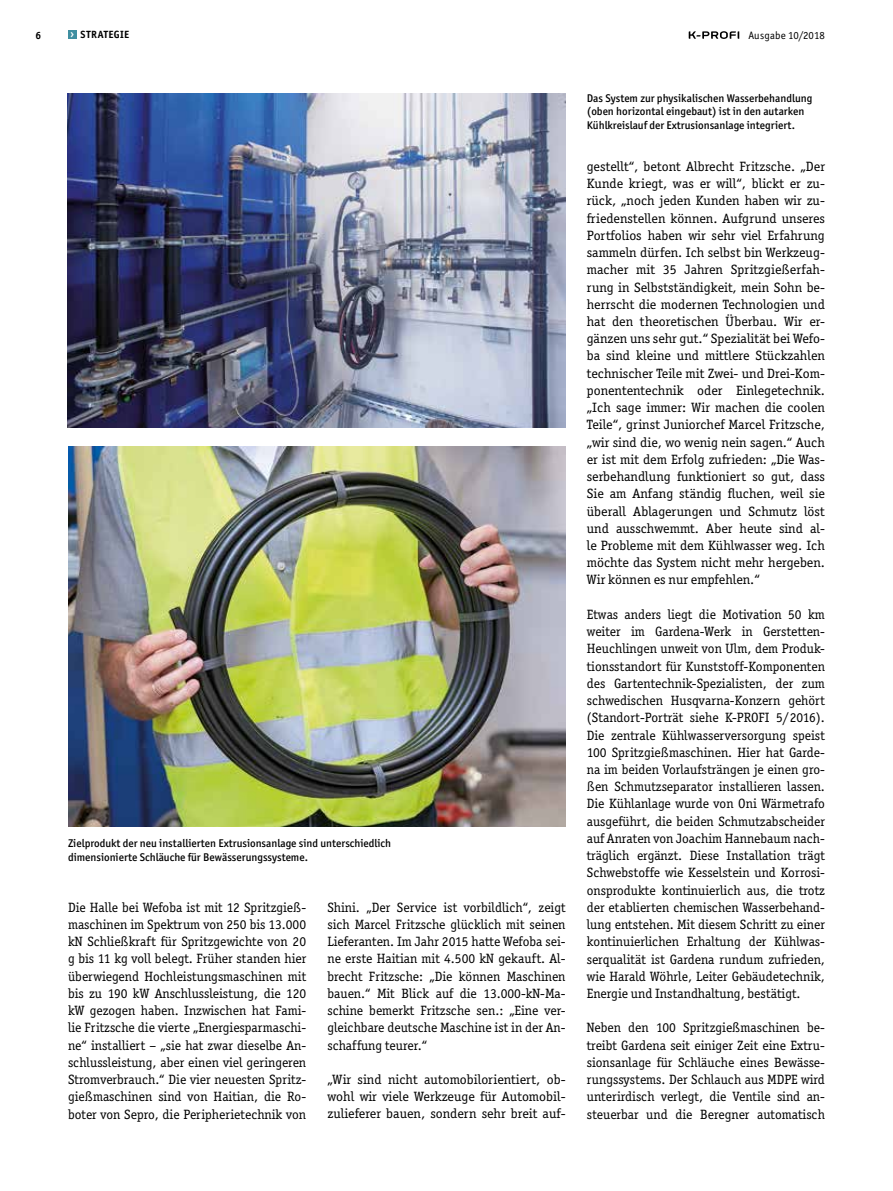
<style>
.page{position:relative;width:893px;height:1191px;background:#fff}
.page>*{position:absolute;margin:0;border:0;box-sizing:border-box;transform-origin:0 0}
.t1{font:13.5px/17.2px "Officina Ser ITC Std";color:#000;text-align:justify}
.t2{font:500 11.25px/13.5px "Officina Sans ITC Std";color:#000}
.t3{font:10.8px "Officina Sans ITC Std";letter-spacing:.015em;color:#000}
.t4{font:700 10.5px "Officina Sans ITC Std";letter-spacing:.045em;color:#000}
.t5{font:700 10.5px "Officina Ser ITC Std";color:#000}
.t6{font:700 10.5px "Officina Sans ITC Std";color:#fff}
</style>
<div class="page">
<svg style="left:689px;top:31px;width:50px;height:8px"></svg>
<div style="left:68px;top:31px;width:8px;height:8px;background:#3f8fa1"></div>
<img style="left:68px;top:94px;width:498px;height:333px">
<img style="left:68px;top:446px;width:498px;height:380px">
<p class="t5" style="left:35px;top:31px;width:7px">6</p>
<p class="t3" style="left:748px;top:31px;width:78px">Ausgabe 10/2018</p>
<p class="t4" style="left:81px;top:29px;width:50px">STRATEGIE</p>
<p class="t6" style="left:74px;top:42px;width:5px;rotate:-180deg">‹</p>
<p class="t2" style="left:68px;top:837px;width:325px">Zielprodukt der neu installierten Extrusionsanlage sind unterschiedlich dimensionierte Schläuche für Bewässerungssysteme.</p>
<p class="t1" style="left:68px;top:898px;width:240px">Die Halle bei Wefoba ist mit 12 Spritzgieß&shy;maschinen im Spektrum von 250 bis 13.000 kN Schließkraft für Spritzgewichte von 20 g bis 11 kg voll belegt. Früher standen hier überwiegend Hochleistungsmaschinen mit bis zu 190 kW Anschlussleistung, die 120 kW gezogen haben. Inzwischen hat Fami&shy;lie Fritzsche die vierte „Energiesparmaschi&shy;ne“ installiert – „sie hat zwar dieselbe An&shy;schlussleistung, aber einen viel geringeren Stromverbrauch.“ Die vier neuesten Spritz&shy;gießmaschinen sind von Haitian, die Ro&shy;boter von Sepro, die Peripherietechnik von</p>
<p class="t1" style="left:327px;top:899px;width:240px">Shini. „Der Service ist vorbildlich“, zeigt sich Marcel Fritzsche glücklich mit seinen Lieferanten. Im Jahr 2015 hatte Wefoba sei&shy;ne erste Haitian mit 4.500 kN gekauft. Al&shy;brecht Fritzsche: „Die können Maschinen bauen.“ Mit Blick auf die 13.000-kN-Ma&shy;schine bemerkt Fritzsche sen.: „Eine ver&shy;gleichbare deutsche Maschine ist in der An&shy;schaffung teurer.“</p>
<p class="t1" style="left:327px;top:1071px;width:240px">„Wir sind nicht automobilorientiert, ob&shy;wohl wir viele Werkzeuge für Automobil&shy;zulieferer bauen, sondern sehr breit auf-</p>
<p class="t2" style="left:587px;top:91px;width:227px">Das System zur physikalischen Wasserbehandlung (oben horizontal eingebaut) ist in den autarken<br>Kühlkreislauf der Extrusionsanlage integriert.</p>
<p class="t1" style="left:587px;top:158px;width:240px">gestellt“, betont Albrecht Fritzsche. „Der Kunde kriegt, was er will“, blickt er zu&shy;rück, „noch jeden Kunden haben wir zu&shy;friedenstellen können. Aufgrund unseres Portfolios haben wir sehr viel Erfahrung sammeln dürfen. Ich selbst bin Werkzeug&shy;macher mit 35 Jahren Spritzgießerfah&shy;rung in Selbstständigkeit, mein Sohn be&shy;herrscht die modernen Technologien und hat den theoretischen Überbau. Wir er&shy;gänzen uns sehr gut.“ Spezialität bei Wefo&shy;ba sind kleine und mittlere Stückzahlen technischer Teile mit Zwei- und Drei-Kom&shy;ponententechnik oder Einlegetechnik. „Ich sage immer: Wir machen die coolen Teile“, grinst Juniorchef Marcel Fritzsche, „wir sind die, wo wenig nein sagen.“ Auch er ist mit dem Erfolg zufrieden: „Die Was&shy;serbehandlung funktioniert so gut, dass Sie am Anfang ständig fluchen, weil sie überall Ablagerungen und Schmutz löst und ausschwemmt. Aber heute sind al&shy;le Probleme mit dem Kühlwasser weg. Ich möchte das System nicht mehr hergeben.<br>Wir können es nur empfehlen.“</p>
<p class="t1" style="left:587px;top:606px;width:240px">Etwas anders liegt die Motivation 50 km weiter im Gardena-Werk in Gerstetten-Heuchlingen unweit von Ulm, dem Produk&shy;tionsstandort für Kunststoff-Komponenten des Gartentechnik-Spezialisten, der zum schwedischen Husqvarna-Konzern gehört (Standort-Porträt siehe K-PROFI 5/2016).<br>Die zentrale Kühlwasserversorgung speist 100 Spritzgießmaschinen. Hier hat Garde&shy;na im beiden Vorlaufsträngen je einen gro&shy;ßen Schmutzseparator installieren lassen.<br>Die Kühlanlage wurde von Oni Wärmetrafo ausgeführt, die beiden Schmutzabscheider auf Anraten von Joachim Hannebaum nach&shy;träglich ergänzt. Diese Installation trägt Schwebstoffe wie Kesselstein und Korrosi&shy;onsprodukte kontinuierlich aus, die trotz der etablierten chemischen Wasserbehand&shy;lung entstehen. Mit diesem Schritt zu einer kontinuierlichen Erhaltung der Kühlwas&shy;serqualität ist Gardena rundum zufrieden, wie Harald Wöhrle, Leiter Gebäudetechnik, Energie und Instandhaltung, bestätigt.</p>
<p class="t1" style="left:587px;top:1019px;width:240px">Neben den 100 Spritzgießmaschinen be&shy;treibt Gardena seit einiger Zeit eine Extru&shy;sionsanlage für Schläuche eines Bewässe&shy;rungssystems. Der Schlauch aus MDPE wird unterirdisch verlegt, die Ventile sind an&shy;steuerbar und die Beregner automatisch</p>
</div>
